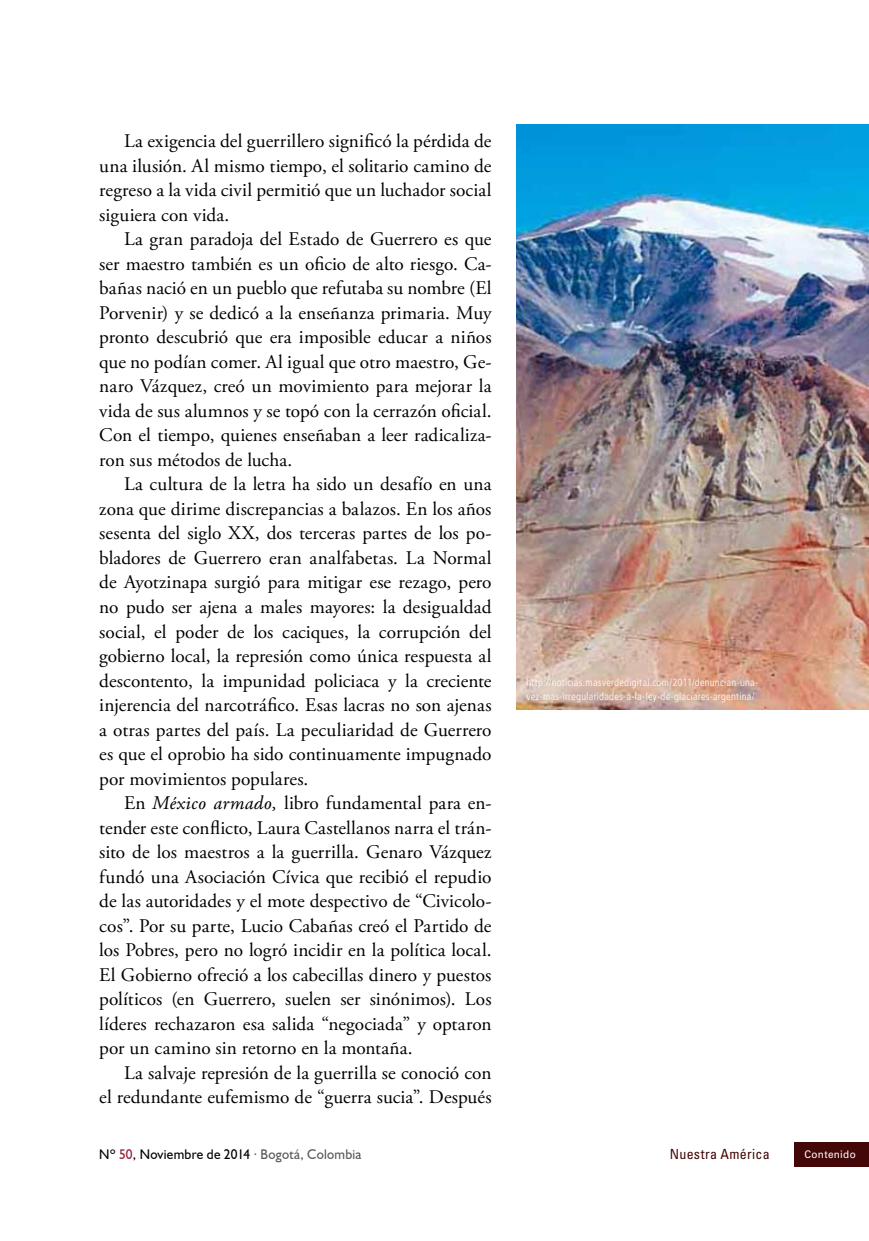
<style>
.page{position:relative;width:869px;height:1241px;background:#fff}
.page>*{position:absolute;margin:0;border:0;box-sizing:border-box;transform-origin:0 0}
.t1{font:19.25px/24.5px "Adobe Garamond Pro";letter-spacing:.005em;color:#000;text-align:justify}
.t2{font:14px "Humanist 521 BT";letter-spacing:.02em;color:#000;scale:.95 1}
.t3{font:condensed 14px "Univers LT Std";letter-spacing:.02em;color:#440707}
.t4{font:300 condensed 10.5px/14px "Frutiger LT Std";letter-spacing:.025em;color:#fff}
.t5{font:10.5px "Univers LT Std";letter-spacing:.035em;color:#fff;scale:.95 1}
.s1{font-style:italic}
.s2{color:#971b32}
.s3{color:#58585a}
</style>
<div class="page">
<div style="left:794px;top:1141px;width:74px;height:25px;background:#440707"></div>
<img style="left:516px;top:124px;width:352px;height:585px">
<p class="t1" style="left:99px;top:129px;width:393px;text-indent:25px">La exigencia del guerrillero significó la pérdida de una ilusión. Al mismo tiempo, el solitario camino de regreso a la vida civil permitió que un luchador social siguiera con vida.</p>
<p class="t1" style="left:99px;top:227px;width:393px;text-indent:25px">La gran paradoja del Estado de Guerrero es que ser maestro también es un oficio de alto riesgo. Ca&shy;bañas nació en un pueblo que refutaba su nombre (El Porvenir) y se dedicó a la enseñanza primaria. Muy pronto descubrió que era imposible educar a niños que no podían comer. Al igual que otro maestro, Ge&shy;naro Vázquez, creó un movimiento para mejorar la vida de sus alumnos y se topó con la cerrazón oficial.<br>Con el tiempo, quienes enseñaban a leer radicaliza&shy;ron sus métodos de lucha.</p>
<p class="t1" style="left:99px;top:472px;width:393px;text-indent:25px">La cultura de la letra ha sido un desafío en una zona que dirime discrepancias a balazos. En los años sesenta del siglo XX, dos terceras partes de los po&shy;bladores de Guerrero eran analfabetas. La Normal de Ayotzinapa surgió para mitigar ese rezago, pero no pudo ser ajena a males mayores: la desigualdad social, el poder de los caciques, la corrupción del gobierno local, la represión como única respuesta al descontento, la impunidad policiaca y la creciente injerencia del narcotráfico. Esas lacras no son ajenas a otras partes del país. La peculiaridad de Guerrero es que el oprobio ha sido continuamente impugnado por movimientos populares.</p>
<p class="t1" style="left:99px;top:791px;width:393px;text-indent:25px">En <span class="s1">México armado,</span> libro fundamental para en&shy;tender este conflicto, Laura Castellanos narra el trán&shy;sito de los maestros a la guerrilla. Genaro Vázquez fundó una Asociación Cívica que recibió el repudio de las autoridades y el mote despectivo de “Civicolo&shy;cos”. Por su parte, Lucio Cabañas creó el Partido de los Pobres, pero no logró incidir en la política local.<br>El Gobierno ofreció a los cabecillas dinero y puestos políticos (en Guerrero, suelen ser sinónimos). Los líderes rechazaron esa salida “negociada” y optaron por un camino sin retorno en la montaña.</p>
<p class="t1" style="left:99px;top:1060px;width:393px;text-align:right">La salvaje represión de la guerrilla se conoció con<br>el redundante eufemismo de “guerra sucia”. Después</p>
<p class="t4" style="left:526px;top:675px;width:233px">http://noticias.masverdedigital.com/2011/denuncian-una&shy;vez-mas-irregularidades-a-la-ley-de-glaciares-argentina/</p>
<p class="t3" style="left:669px;top:1145px;width:101px">Nuestra América</p>
<p class="t2" style="left:99px;top:1145px;width:277px">Nº <span class="s2">50</span>, Noviembre de 2014 <span class="s3">· Bogotá, Colombia</span></p>
<p class="t5" style="left:804px;top:1147px;width:56px">Contenido</p>
</div>
